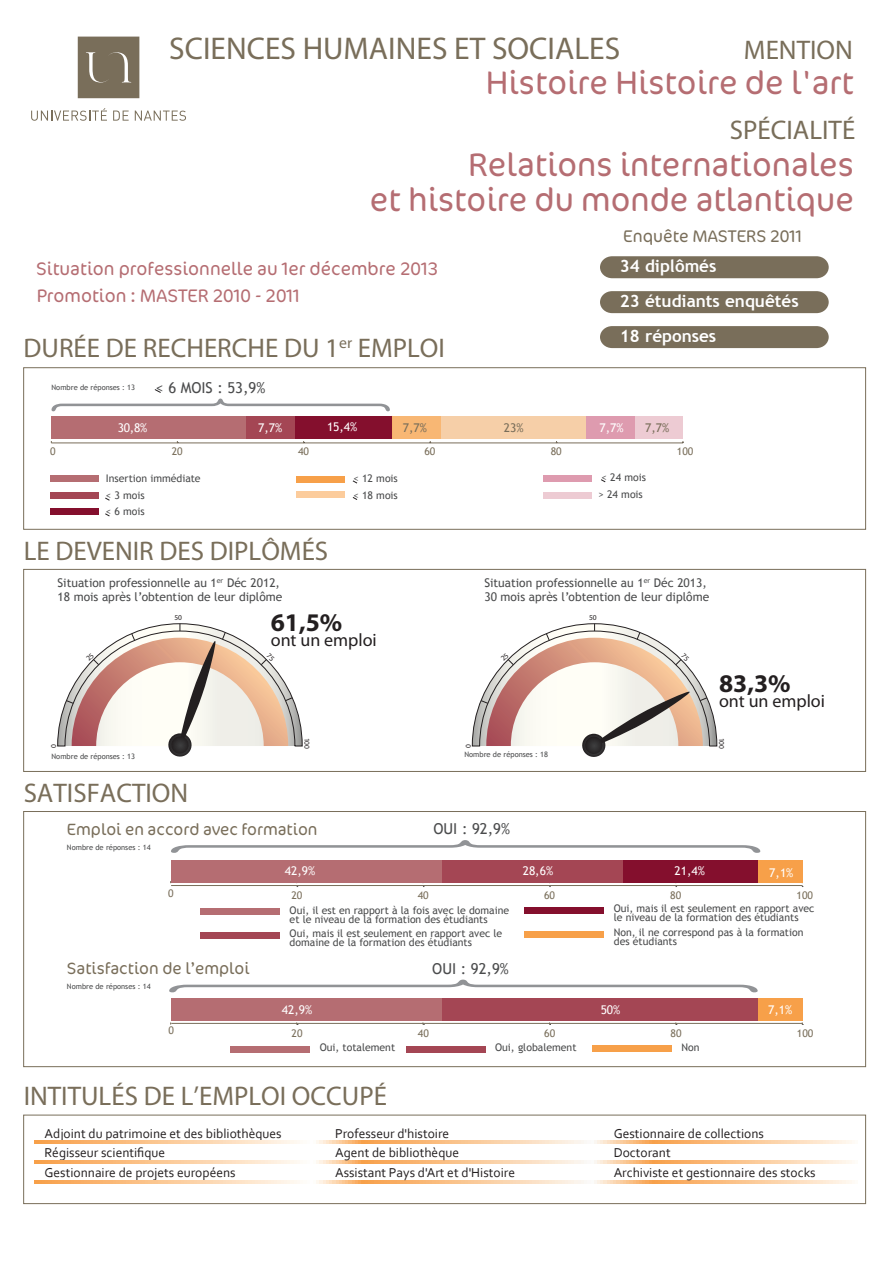
<style>
.page{position:relative;width:893px;height:1263px;background:#fff}
.page>*{position:absolute;margin:0;border:0;box-sizing:border-box;transform-origin:0 0}
.t1{font:300 33px/34.5px "Cocon";color:#b56d72;text-align:right}
.t2{font:31.5px "Myriad Pro";color:#796e5a}
.t3{font:27px "Myriad Pro";color:#796e5a}
.t4{font:700 25.5px "Myriad Pro";color:#231f20}
.t5{font:300 18.45px "Cocon";color:#b56d72}
.t6{font:18px "Myriad Pro";color:#231f20}
.t7{font:700 17.1px/35px "Trebuchet MS";color:#fff}
.t8{font:300 17.1px "Cocon";color:#796e5a}
.t9{font:300 16.5px "Cocon";color:#796e5a}
.t10{font:15px "Trebuchet MS";color:#4b4c4d}
.t11{font:13.5px/19.5px "Corbel";color:#231f20}
.t12{font:12px/14.4px "Trebuchet MS";color:#4b4c4d}
.t13{font:12px "Trebuchet MS";color:#fff}
.t14{font:12px "Trebuchet MS";color:#796e5a}
.t15{font:10.5px/9px "Trebuchet MS";color:#4b4c4d}
.t16{font:10.5px "Trebuchet MS";color:#796e5a}
.t17{font:7.5px "Trebuchet MS";color:#4b4c4d}
.t18{font:7.5px "Myriad Pro";color:#231f20}
</style>
<div class="page">
<hr style="left:171px;top:1023px;width:632px;height:1px;background:#796e5a">
<div style="left:758px;top:998px;width:45px;height:22px;background:#f7a049"></div>
<div style="left:442px;top:998px;width:316px;height:22px;background:#a44654"></div>
<div style="left:171px;top:998px;width:271px;height:22px;background:#b56d72"></div>
<div style="left:23px;top:811px;width:843px;height:256px;border:1px solid #796e5a"></div>
<div style="left:592px;top:1045px;width:80px;height:6px;background:#f7a049"></div>
<div style="left:406px;top:1046px;width:79px;height:6px;background:#a44654"></div>
<div style="left:230px;top:1046px;width:80px;height:7px;background:#b56d72"></div>
<svg style="left:169px;top:979px;width:589px;height:13px"></svg>
<div style="left:200px;top:908px;width:80px;height:6px;background:#b56d72"></div>
<svg style="left:171px;top:840px;width:589px;height:13px"></svg>
<div style="left:23px;top:1115px;width:843px;height:89px;border:1px solid #796e5a"></div>
<div style="left:200px;top:932px;width:80px;height:6px;background:#a44654"></div>
<div style="left:23px;top:569px;width:843px;height:203px;border:1px solid #796e5a"></div>
<div style="left:23px;top:367px;width:843px;height:163px;border:1px solid #796e5a"></div>
<svg style="left:35px;top:1141px;width:817px;height:2px;background:#facc9d"></svg>
<svg style="left:35px;top:1160px;width:817px;height:3px;background:#facc9d"></svg>
<svg style="left:35px;top:1181px;width:817px;height:2px;background:#facc9d"></svg>
<svg style="left:600px;top:256px;width:229px;height:22px;background:#7d735f"></svg>
<svg style="left:600px;top:291px;width:229px;height:22px;background:#7d725e"></svg>
<svg style="left:600px;top:326px;width:229px;height:22px;background:#7c725e"></svg>
<svg style="left:31px;top:108px;width:76px;height:13px"></svg>
<svg style="left:113px;top:111px;width:16px;height:10px"></svg>
<svg style="left:135px;top:111px;width:51px;height:10px"></svg>
<svg style="left:78px;top:37px;width:61px;height:61px;background:#807663"></svg>
<div style="left:524px;top:931px;width:80px;height:6px;background:#f7a049"></div>
<div style="left:524px;top:907px;width:80px;height:6px;background:#840f2d"></div>
<hr style="left:51px;top:443px;width:632px;height:1px;background:#796e5a">
<div style="left:634px;top:416px;width:49px;height:22px;background:#edcbd3"></div>
<div style="left:586px;top:416px;width:48px;height:22px;background:#de9baf"></div>
<div style="left:440px;top:416px;width:146px;height:22px;background:#f6cfa8"></div>
<div style="left:392px;top:416px;width:48px;height:22px;background:#f8b774"></div>
<div style="left:295px;top:416px;width:97px;height:22px;background:#840f2d"></div>
<div style="left:246px;top:416px;width:49px;height:22px;background:#a44654"></div>
<div style="left:51px;top:416px;width:195px;height:22px;background:#b56d72"></div>
<div style="left:50px;top:492px;width:49px;height:7px;background:#a44654"></div>
<div style="left:50px;top:476px;width:49px;height:6px;background:#b56d72"></div>
<div style="left:50px;top:508px;width:49px;height:6px;background:#840f2d"></div>
<div style="left:297px;top:476px;width:48px;height:6px;background:#f7a049"></div>
<div style="left:297px;top:492px;width:48px;height:6px;background:#fccc9c"></div>
<div style="left:543px;top:492px;width:49px;height:7px;background:#edcbd3"></div>
<div style="left:543px;top:476px;width:49px;height:6px;background:#de9baf"></div>
<svg style="left:105px;top:513px;width:5px;height:4px"></svg>
<svg style="left:52px;top:399px;width:338px;height:12px"></svg>
<svg style="left:154px;top:389px;width:7px;height:4px"></svg>
<hr style="left:171px;top:885px;width:632px;height:1px;background:#796e5a">
<div style="left:758px;top:860px;width:45px;height:22px;background:#f7a049"></div>
<div style="left:623px;top:860px;width:135px;height:22px;background:#840f2d"></div>
<div style="left:442px;top:860px;width:181px;height:22px;background:#a44654"></div>
<div style="left:171px;top:860px;width:271px;height:22px;background:#b56d72"></div>
<svg style="left:57px;top:623px;width:246px;height:134px"></svg>
<svg style="left:472px;top:623px;width:246px;height:134px"></svg>
<h2 class="t2" style="left:169px;top:29px;width:453px">SCIENCES HUMAINES ET SOCIALES</h2>
<h3 class="t3" style="left:744px;top:33px;width:110px">MENTION</h3>
<h1 class="t1" style="left:486px;top:67px;width:370px">Histoire Histoire de l'art</h1>
<h3 class="t3" style="left:730px;top:114px;width:127px">SPÉCIALITÉ</h3>
<h1 class="t1" style="left:370px;top:149px;width:485px">Relations internationales<br>et histoire du monde atlantique</h1>
<h3 class="t5" style="left:36px;top:258px;width:403px">Situation professionnelle au 1er décembre 2013</h3>
<h3 class="t5" style="left:37px;top:285px;width:265px">Promotion : MASTER 2010 - 2011</h3>
<h3 class="t3" style="left:24px;top:331px;width:423px">DURÉE DE RECHERCHE DU 1<sup>er</sup> EMPLOI</h3>
<p class="t17" style="left:52px;top:382px;width:85px">Nombre de réponses : 13</p>
<h3 class="t10" style="left:156px;top:379px;width:111px">&lt; 6 MOIS : 53,9%</h3>
<h3 class="t8" style="left:623px;top:227px;width:180px">Enquête MASTERS 2011</h3>
<h3 class="t7" style="left:620px;top:249px;width:180px">34 diplômés<br>23 étudiants enquêtés<br>18 réponses</h3>
<p class="t13" style="left:118px;top:420px;width:31px">30,8%</p>
<p class="t13" style="left:258px;top:421px;width:26px">7,7%</p>
<p class="t13" style="left:327px;top:420px;width:32px">15,4%</p>
<p class="t14" style="left:403px;top:421px;width:26px">7,7%</p>
<p class="t14" style="left:504px;top:421px;width:21px">23%</p>
<p class="t13" style="left:599px;top:421px;width:26px">7,7%</p>
<p class="t14" style="left:645px;top:421px;width:26px">7,7%</p>
<p class="t16" style="left:50px;top:445px;width:7px">0</p>
<p class="t16" style="left:172px;top:445px;width:13px">20</p>
<p class="t16" style="left:298px;top:445px;width:13px">40</p>
<p class="t16" style="left:424px;top:445px;width:13px">60</p>
<p class="t16" style="left:551px;top:445px;width:13px">80</p>
<p class="t16" style="left:677px;top:445px;width:18px">100</p>
<p class="t15" style="left:106px;top:474px;width:97px">Insertion immédiate</p>
<p class="t15" style="left:106px;top:507px;width:40px">&lt; 6 mois</p>
<p class="t15" style="left:353px;top:470px;width:46px;line-height:16.5px">&lt; 12 mois &lt; 18 mois</p>
<p class="t15" style="left:602px;top:473px;width:46px">&lt; 24 mois</p>
<p class="t15" style="left:106px;top:491px;width:40px">&lt; 3 mois</p>
<p class="t15" style="left:598px;top:490px;width:46px">&gt; 24 mois</p>
<h3 class="t3" style="left:24px;top:534px;width:306px">LE DEVENIR DES DIPLÔMÉS</h3>
<p class="t12" style="left:58px;top:575px;width:226px">Situation professionnelle au 1<sup>er</sup> Déc 2012,<br>18 mois après l’obtention de leur diplôme</p>
<p class="t18" style="left:174px;top:613px;width:9px">50</p>
<h3 class="t4" style="left:271px;top:606px;width:73px">61,5%</h3>
<h3 class="t6" style="left:271px;top:629px;width:107px">ont un emploi</h3>
<p class="t12" style="left:484px;top:575px;width:226px">Situation professionnelle au 1<sup>er</sup> Déc 2013,<br>30 mois après l’obtention de leur diplôme</p>
<p class="t18" style="left:589px;top:613px;width:9px">50</p>
<h3 class="t4" style="left:719px;top:666px;width:73px">83,3%</h3>
<h3 class="t6" style="left:719px;top:689px;width:107px">ont un emploi</h3>
<p class="t18" style="left:49px;top:747px;width:5px;rotate:-90deg">0</p>
<p class="t18" style="left:312px;top:737px;width:13px;rotate:90deg">100</p>
<p class="t18" style="left:464px;top:747px;width:5px;rotate:-90deg">0</p>
<p class="t18" style="left:726px;top:737px;width:13px;rotate:90deg">100</p>
<p class="t17" style="left:52px;top:752px;width:85px">Nombre de réponses : 13</p>
<p class="t17" style="left:464px;top:750px;width:85px">Nombre de réponses : 18</p>
<h3 class="t3" style="left:24px;top:776px;width:166px">SATISFACTION</h3>
<h3 class="t9" style="left:67px;top:819px;width:252px">Emploi en accord avec formation</h3>
<p class="t17" style="left:67px;top:842px;width:85px">Nombre de réponses : 14</p>
<h3 class="t10" style="left:433px;top:819px;width:78px">OUI : 92,9%</h3>
<p class="t13" style="left:285px;top:864px;width:32px">42,9%</p>
<p class="t13" style="left:523px;top:864px;width:32px">28,6%</p>
<p class="t13" style="left:674px;top:864px;width:32px">21,4%</p>
<p class="t13" style="left:769px;top:865px;width:26px">7,1%</p>
<p class="t16" style="left:168px;top:887px;width:7px">0</p>
<p class="t16" style="left:291px;top:889px;width:13px">20</p>
<p class="t16" style="left:418px;top:889px;width:13px">40</p>
<p class="t16" style="left:544px;top:889px;width:13px">60</p>
<p class="t16" style="left:670px;top:889px;width:13px">80</p>
<p class="t16" style="left:797px;top:889px;width:18px">100</p>
<h3 class="t9" style="left:67px;top:958px;width:184px">Satisfaction de l’emploi</h3>
<p class="t17" style="left:67px;top:981px;width:85px">Nombre de réponses : 14</p>
<p class="t15" style="left:290px;top:905px;width:221px">Oui, il est en rapport à la fois avec le domaine et le niveau de la formation des étudiants</p>
<p class="t15" style="left:290px;top:929px;width:214px">Oui, mais il est seulement en rapport avec le domaine de la formation des étudiants</p>
<h3 class="t10" style="left:432px;top:960px;width:78px">OUI : 92,9%</h3>
<p class="t15" style="left:614px;top:904px;width:202px">Oui, mais il est seulement en rapport avec le niveau de la formation des étudiants</p>
<p class="t15" style="left:614px;top:928px;width:191px">Non, il ne correspond pas à la formation des étudiants</p>
<p class="t13" style="left:282px;top:1002px;width:32px">42,9%</p>
<p class="t13" style="left:601px;top:1003px;width:21px">50%</p>
<p class="t13" style="left:768px;top:1003px;width:26px">7,1%</p>
<p class="t16" style="left:168px;top:1024px;width:7px">0</p>
<p class="t16" style="left:292px;top:1027px;width:13px">20</p>
<p class="t16" style="left:418px;top:1027px;width:13px">40</p>
<p class="t16" style="left:544px;top:1027px;width:13px">60</p>
<p class="t16" style="left:670px;top:1027px;width:13px">80</p>
<p class="t16" style="left:797px;top:1027px;width:18px">100</p>
<p class="t15" style="left:320px;top:1042px;width:77px">Oui, totalement</p>
<p class="t15" style="left:495px;top:1043px;width:83px">Oui, globalement</p>
<p class="t15" style="left:681px;top:1042px;width:20px">Non</p>
<h3 class="t3" style="left:24px;top:1079px;width:365px">INTITULÉS DE L’EMPLOI OCCUPÉ</h3>
<p class="t11" style="left:45px;top:1123px;width:239px">Adjoint du patrimoine et des bibliothèques<br>Régisseur scientifique<br>Gestionnaire de projets européens</p>
<p class="t11" style="left:335px;top:1123px;width:182px">Professeur d'histoire<br>Agent de bibliothèque<br>Assistant Pays d'Art et d'Histoire</p>
<p class="t11" style="left:614px;top:1123px;width:204px">Gestionnaire de collections<br>Doctorant<br>Archiviste et gestionnaire des stocks</p>
</div>
